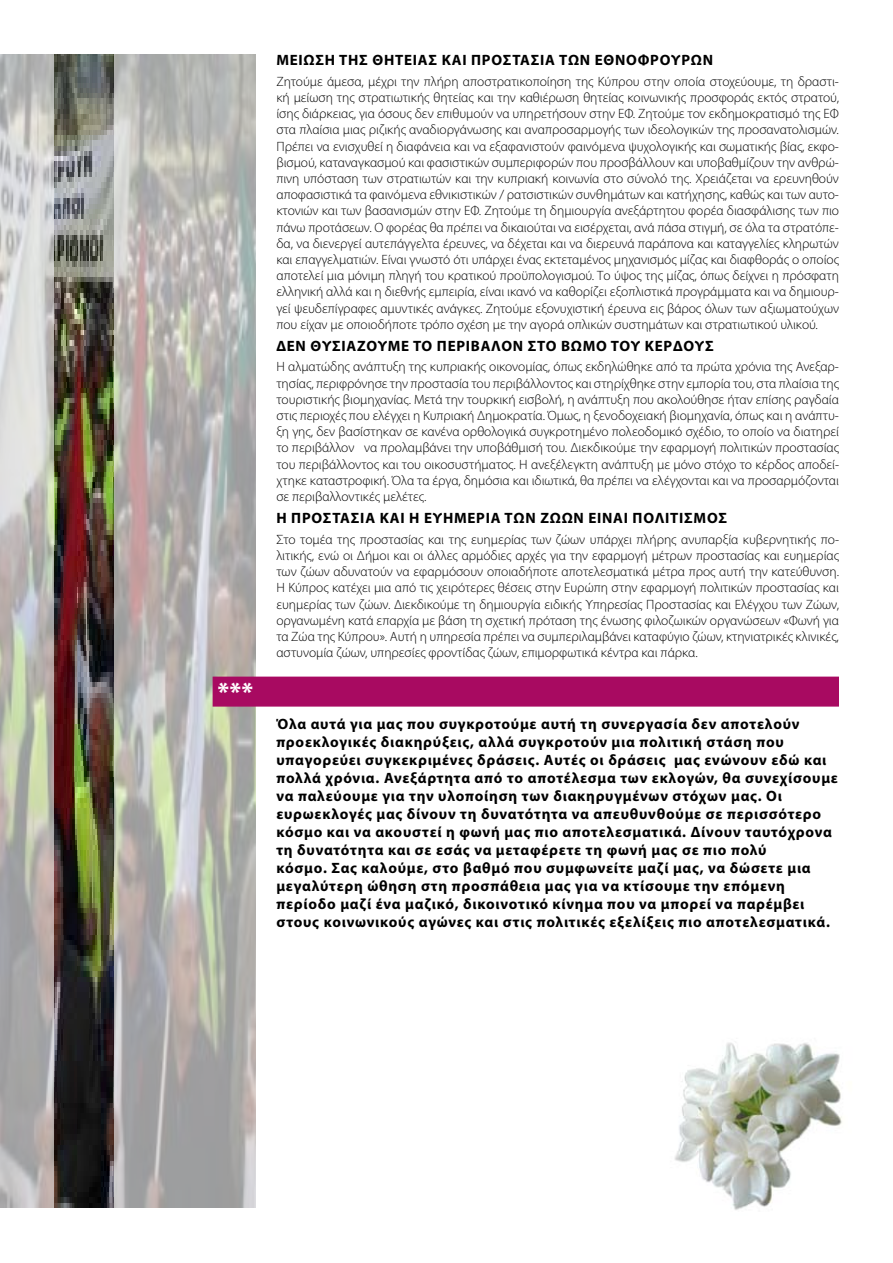
<style>
.page{position:relative;width:893px;height:1263px;background:#fff}
.page>*{position:absolute;margin:0;border:0;box-sizing:border-box;transform-origin:0 0}
.t1{font:900 condensed 27px "Myriad Pro";color:#fff}
.t2{font:700 15px/18px "Myriad Pro";letter-spacing:.05em;color:#000}
.t3{font:300 13.5px/16.2px "Myriad Pro";color:#000;text-align:justify}
</style>
<div class="page">
<img style="left:0;top:54px;width:255px;height:1154px">
<img style="left:674px;top:1042px;width:168px;height:168px">
<img style="left:54px;top:54px;width:59px;height:1154px">
<div style="left:213px;top:677px;width:626px;height:30px;background:#a80a61"></div>
<h1 class="t1" style="left:218px;top:675px;width:36px">***</h1>
<p class="t2" style="left:276px;top:51px;width:438px">ΜΕΙΩΣΗ ΤΗΣ ΘΗΤΕΙΑΣ ΚΑΙ ΠΡΟΣΤΑΣΙΑ ΤΩΝ ΕΘΝΟΦΡΟΥΡΩΝ</p>
<p class="t3" style="left:276px;top:73px;width:564px">Ζητούμε άμεσα, μέχρι την πλήρη αποστρατικοποίηση της Κύπρου στην οποία στοχεύουμε, τη δραστι&shy;κή μείωση της στρατιωτικής θητείας και την καθιέρωση θητείας κοινωνικής προσφοράς εκτός στρατού, ίσης διάρκειας, για όσους δεν επιθυμούν να υπηρετήσουν στην ΕΦ. Ζητούμε τον εκδημοκρατισμό της ΕΦ στα πλαίσια μιας ριζικής αναδιοργάνωσης και αναπροσαρμογής των ιδεολογικών της προσανατολισμών.<br>Πρέπει να ενισχυθεί η διαφάνεια και να εξαφανιστούν φαινόμενα ψυχολογικής και σωματικής βίας, εκφο&shy;βισμού, καταναγκασμού και φασιστικών συμπεριφορών που προσβάλλουν και υποβαθμίζουν την ανθρώ&shy;πινη υπόσταση των στρατιωτών και την κυπριακή κοινωνία στο σύνολό της. Χρειάζεται να ερευνηθούν αποφασιστικά τα φαινόμενα εθνικιστικών / ρατσιστικών συνθημάτων και κατήχησης, καθώς και των αυτο&shy;κτονιών και των βασανισμών στην ΕΦ. Ζητούμε τη δημιουργία ανεξάρτητου φορέα διασφάλισης των πιο πάνω προτάσεων. Ο φορέας θα πρέπει να δικαιούται να εισέρχεται, ανά πάσα στιγμή, σε όλα τα στρατόπε&shy;δα, να διενεργεί αυτεπάγγελτα έρευνες, να δέχεται και να διερευνά παράπονα και καταγγελίες κληρωτών και επαγγελματιών. Είναι γνωστό ότι υπάρχει ένας εκτεταμένος μηχανισμός μίζας και διαφθοράς ο οποίος αποτελεί μια μόνιμη πληγή του κρατικού προϋπολογισμού. Το ύψος της μίζας, όπως δείχνει η πρόσφατη ελληνική αλλά και η διεθνής εμπειρία, είναι ικανό να καθορίζει εξοπλιστικά προγράμματα και να δημιουρ&shy;γεί ψευδεπίγραφες αμυντικές ανάγκες. Ζητούμε εξονυχιστική έρευνα εις βάρος όλων των αξιωματούχων που είχαν με οποιοδήποτε τρόπο σχέση με την αγορά οπλικών συστημάτων και στρατιωτικού υλικού.</p>
<p class="t2" style="left:276px;top:336px;width:439px">ΔΕΝ ΘΥΣΙΑΖΟΥΜΕ ΤΟ ΠΕΡΙΒΑΛΟΝ ΣΤΟ ΒΩΜΟ ΤΟΥ ΚΕΡΔΟΥΣ</p>
<p class="t3" style="left:276px;top:359px;width:564px">Η αλματώδης ανάπτυξη της κυπριακής οικονομίας, όπως εκδηλώθηκε από τα πρώτα χρόνια της Ανεξαρ&shy;τησίας, περιφρόνησε την προστασία του περιβάλλοντος και στηρίχθηκε στην εμπορία του, στα πλαίσια της τουριστικής βιομηχανίας. Μετά την τουρκική εισβολή, η ανάπτυξη που ακολούθησε ήταν επίσης ραγδαία στις περιοχές που ελέγχει η Κυπριακή Δημοκρατία. Όμως, η ξενοδοχειακή βιομηχανία, όπως και η ανάπτυ&shy;ξη γης, δεν βασίστηκαν σε κανένα ορθολογικά συγκροτημένο πολεοδομικό σχέδιο, το οποίο να διατηρεί το περιβάλλον να προλαμβάνει την υποβάθμισή του. Διεκδικούμε την εφαρμογή πολιτικών προστασίας του περιβάλλοντος και του οικοσυστήματος. Η ανεξέλεγκτη ανάπτυξη με μόνο στόχο το κέρδος αποδεί&shy;χτηκε καταστροφική. Όλα τα έργα, δημόσια και ιδιωτικά, θα πρέπει να ελέγχονται και να προσαρμόζονται σε περιβαλλοντικές μελέτες.</p>
<p class="t2" style="left:276px;top:509px;width:452px">Η ΠΡΟΣΤΑΣΙΑ ΚΑΙ Η ΕΥΗΜΕΡΙΑ ΤΩΝ ΖΩΩΝ ΕΙΝΑΙ ΠΟΛΙΤΙΣΜΟΣ</p>
<p class="t3" style="left:276px;top:531px;width:564px">Στο τομέα της προστασίας και της ευημερίας των ζώων υπάρχει πλήρης ανυπαρξία κυβερνητικής πο&shy;λιτικής, ενώ οι Δήμοι και οι άλλες αρμόδιες αρχές για την εφαρμογή μέτρων προστασίας και ευημερίας των ζώων αδυνατούν να εφαρμόσουν οποιαδήποτε αποτελεσματικά μέτρα προς αυτή την κατεύθυνση.<br>Η Κύπρος κατέχει μια από τις χειρότερες θέσεις στην Ευρώπη στην εφαρμογή πολιτικών προστασίας και ευημερίας των ζώων. Διεκδικούμε τη δημιουργία ειδικής Υπηρεσίας Προστασίας και Ελέγχου των Ζώων, οργανωμένη κατά επαρχία με βάση τη σχετική πρόταση της ένωσης φιλοζωικών οργανώσεων «Φωνή για τα Ζώα της Κύπρου». Αυτή η υπηρεσία πρέπει να συμπεριλαμβάνει καταφύγιο ζώων, κτηνιατρικές κλινικές, αστυνομία ζώων, υπηρεσίες φροντίδας ζώων, επιμορφωτικά κέντρα και πάρκα.</p>
<p class="t2" style="left:276px;top:714px;width:563px">Όλα αυτά για μας που συγκροτούμε αυτή τη συνεργασία δεν αποτελούν προεκλογικές διακηρύξεις, αλλά συγκροτούν μια πολιτική στάση που υπαγορεύει συγκεκριμένες δράσεις. Αυτές οι δράσεις μας ενώνουν εδώ και πολλά χρόνια. Ανεξάρτητα από το αποτέλεσμα των εκλογών, θα συνεχίσουμε να παλεύουμε για την υλοποίηση των διακηρυγμένων στόχων μας. Οι ευρωεκλογές μας δίνουν τη δυνατότητα να απευθυνθούμε σε περισσότερο κόσμο και να ακουστεί η φωνή μας πιο αποτελεσματικά. Δίνουν ταυτόχρονα τη δυνατότητα και σε εσάς να μεταφέρετε τη φωνή μας σε πιο πολύ<br>κόσμο. Σας καλούμε, στο βαθμό που συμφωνείτε μαζί μας, να δώσετε μια μεγαλύτερη ώθηση στη προσπάθεια μας για να κτίσουμε την επόμενη περίοδο μαζί ένα μαζικό, δικοινοτικό κίνημα που να μπορεί να παρέμβει στους κοινωνικούς αγώνες και στις πολιτικές εξελίξεις πιο αποτελεσματικά.</p>
</div>
